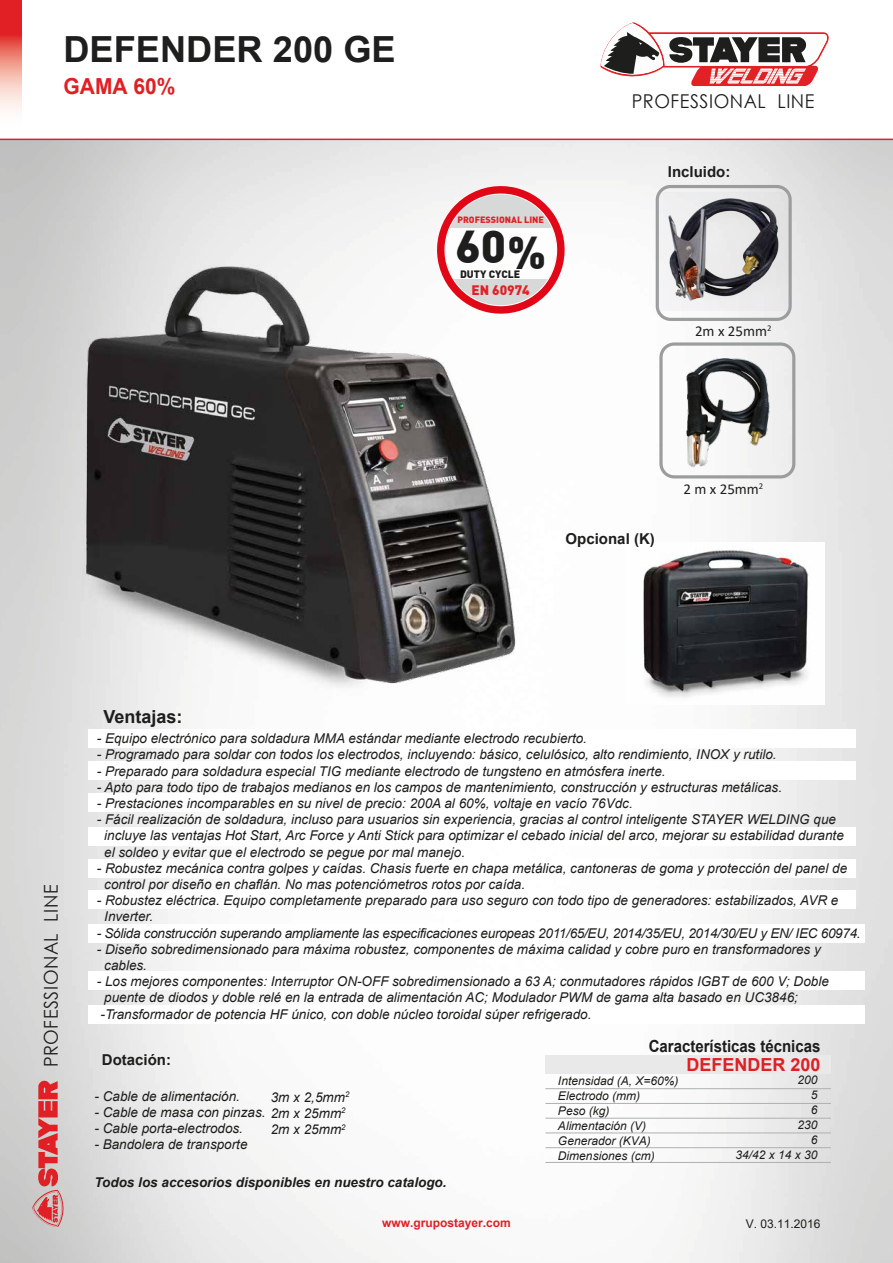
<style>
.page{position:relative;width:893px;height:1263px;background:#fff}
.page>*{position:absolute;margin:0;border:0;box-sizing:border-box;transform-origin:0 0}
.t1{font:900 45.15px "DIN";color:#1e1e1c}
.t2{font:700 36px "Arial";color:#1e1e1c}
.t3{font:700 22.05px "Arial";color:#e02025;scale:.95 1}
.t4{font:19.05px "Century Gothic";letter-spacing:.03em;color:#1e1e1c;scale:.94 1}
.t5{font:700 18px "Arial";color:#e02025}
.t6{font:700 18px "Arial";color:#1d1d1b}
.t7{font:700 16.65px "Arial";color:#1d1d1b;scale:.9 1}
.t8{font:700 15px "Arial";color:#1d1d1b}
.t9{font:15px "Calibri";color:#1d1d1b}
.t10{font:italic 13.5px/16.2px "Arial";color:#1d1d1b}
.t11{font:italic 13.5px "Arial";letter-spacing:-.02em;color:#1d1d1b}
.t12{font:italic 700 13.5px "Arial";color:#1d1d1b}
.t13{font:900 13.5px "DIN";color:#e12125}
.t14{font:italic 12px/15px "Arial";color:#1d1d1b}
.t15{font:700 12px "Arial";color:#e02025}
.t16{font:12px "Arial";color:#1d1d1b}
.t17{font:900 10.5px "DIN";color:#1e1e1c}
.t18{font:900 9px "DIN";color:#e12125}
</style>
<div class="page">
<img style="left:638px;top:548px;width:173px;height:152px">
<svg style="left:600px;top:22px;width:229px;height:64px"></svg>
<svg style="left:0;top:0;width:22px;height:111px;background:#ec7e79"></svg>
<svg style="left:32px;top:1079px;width:35px;height:148px;background:#d58e90"></svg>
<svg style="left:435px;top:184px;width:132px;height:95px"></svg>
<hr style="left:545px;top:1147px;width:286px;height:1px;background:#afb0b0">
<hr style="left:545px;top:1133px;width:286px;height:1px;background:#afb0b0">
<hr style="left:545px;top:1162px;width:286px;height:1px;background:#afb0b0">
<hr style="left:545px;top:1118px;width:286px;height:1px;background:#afb0b0">
<hr style="left:545px;top:1103px;width:286px;height:1px;background:#afb0b0">
<hr style="left:545px;top:1088px;width:286px;height:1px;background:#afb0b0">
<div style="left:545px;top:1055px;width:286px;height:19px;background:#e9e9e9"></div>
<div style="left:656px;top:185px;width:136px;height:136px;border:3px solid #9b9c9c;border-radius:13px"></div>
<img style="left:658px;top:193px;width:132px;height:117px">
<img style="left:674px;top:351px;width:106px;height:119px">
<div style="left:659px;top:342px;width:136px;height:136px;border:3px solid #9b9c9c;border-radius:13px"></div>
<img style="left:30px;top:241px;width:528px;height:473px">
<hr style="left:0;top:139px;width:893px;height:1px;background:#e02025">
<h2 class="t2" style="left:63px;top:24px;width:334px">DEFENDER 200 GE</h2>
<h3 class="t3" style="left:63px;top:71px;width:119px">GAMA 60%</h3>
<p class="t18" style="left:457px;top:214px;width:88px">PROFESSIONAL LINE</p>
<h1 class="t1" style="left:455px;top:216px;width:52px">60</h1>
<p class="t17" style="left:460px;top:267px;width:62px">DUTY CYCLE</p>
<h1 class="t1" style="left:507px;top:223px;width:40px">%</h1>
<p class="t13" style="left:472px;top:281px;width:60px">EN 60974</p>
<h3 class="t4" style="left:632px;top:88px;width:196px">PROFESSIONAL LINE</h3>
<p class="t8" style="left:668px;top:161px;width:64px">Incluido:</p>
<p class="t9" style="left:695px;top:320px;width:78px">2m x 25mm<sup>2</sup></p>
<p class="t8" style="left:566px;top:528px;width:91px">Opcional (K)</p>
<p class="t9" style="left:683px;top:479px;width:81px">2 m x 25mm<sup>2</sup></p>
<h3 class="t4" style="left:37px;top:1067px;width:196px;rotate:-90deg">PROFESSIONAL LINE</h3>
<h3 class="t6" style="left:104px;top:704px;width:81px">Ventajas:</h3>
<p class="t10" style="left:97px;top:730px;width:492px">- Equipo electrónico para soldadura MMA estándar mediante electrodo recubierto.</p>
<p class="t10" style="left:97px;top:747px;width:681px">- Programado para soldar con todos los electrodos, incluyendo: básico, celulósico, alto rendimiento, INOX y rutilo.</p>
<p class="t10" style="left:97px;top:763px;width:570px">- Preparado para soldadura especial TIG mediante electrodo de tungsteno en atmósfera inerte.</p>
<p class="t10" style="left:97px;top:779px;width:687px">- Apto para todo tipo de trabajos medianos en los campos de mantenimiento, construcción y estructuras metálicas.</p>
<p class="t10" style="left:97px;top:795px;width:538px">- Prestaciones incomparables en su nivel de precio: 200A al 60%, voltaje en vacío 76Vdc.</p>
<p class="t10" style="left:104px;top:811px;width:741px;text-indent:-8px">- Fácil realización de soldadura, incluso para usuarios sin experiencia, gracias al control inteligente STAYER WELDING que incluye las ventajas Hot Start, Arc Force y Anti Stick para optimizar el cebado inicial del arco, mejorar su estabilidad durante el soldeo y evitar que el electrodo se pegue por mal manejo.</p>
<p class="t10" style="left:104px;top:860px;width:744px;text-indent:-8px">- Robustez mecánica contra golpes y caídas. Chasis fuerte en chapa metálica, cantoneras de goma y protección del panel de control por diseño en chaflán. No mas potenciómetros rotos por caída.</p>
<p class="t10" style="left:104px;top:892px;width:736px;text-indent:-8px">- Robustez eléctrica. Equipo completamente preparado para uso seguro con todo tipo de generadores: estabilizados, AVR e<br>Inverter.</p>
<p class="t11" style="left:97px;top:924px;width:765px">- Sólida construcción superando ampliamente las especificaciones europeas 2011/65/EU, 2014/35/EU, 2014/30/EU y EN/ IEC 60974.</p>
<p class="t10" style="left:104px;top:941px;width:718px;text-indent:-8px">- Diseño sobredimensionado para máxima robustez, componentes de máxima calidad y cobre puro en transformadores y cables.</p>
<p class="t10" style="left:97px;top:973px;width:734px">- Los mejores componentes: Interruptor ON-OFF sobredimensionado a 63 A; conmutadores rápidos IGBT de 600 V; Doble puente de diodos y doble relé en la entrada de alimentación AC; Modulador PWM de gama alta basado en UC3846; -Transformador de potencia HF único, con doble núcleo toroidal súper refrigerado.</p>
<p class="t8" style="left:102px;top:1049px;width:71px">Dotación:</p>
<p class="t10" style="left:94px;top:1088px;width:147px">- Cable de alimentación.</p>
<p class="t10" style="left:94px;top:1104px;width:253px">- Cable de masa con pinzas. 2m x 25mm<sup>2</sup></p>
<p class="t10" style="left:94px;top:1120px;width:150px">- Cable porta-electrodos.</p>
<p class="t10" style="left:94px;top:1137px;width:155px">- Bandolera de transporte</p>
<p class="t10" style="left:271px;top:1089px;width:80px">3m x 2,5mm<sup>2</sup></p>
<p class="t10" style="left:271px;top:1121px;width:76px">2m x 25mm<sup>2</sup></p>
<p class="t12" style="left:94px;top:1173px;width:354px">Todos los accesorios disponibles en nuestro catalogo.</p>
<p class="t7" style="left:649px;top:1034px;width:192px">Características técnicas</p>
<h3 class="t5" style="left:686px;top:1052px;width:136px">DEFENDER 200</h3>
<p class="t14" style="left:735px;top:1072px;width:84px;text-align:right">200<br>5<br>6<br>230<br>6<br>34/42 x 14 x 30</p>
<p class="t14" style="left:558px;top:1073px;width:122px">Intensidad (A, X=60%)<br>Electrodo (mm)<br>Peso (kg)<br>Alimentación (V)<br>Generador (KVA)<br>Dimensiones (cm)</p>
<p class="t15" style="left:382px;top:1214px;width:130px">www.grupostayer.com</p>
<p class="t16" style="left:746px;top:1215px;width:76px">V. 03.11.2016</p>
</div>
